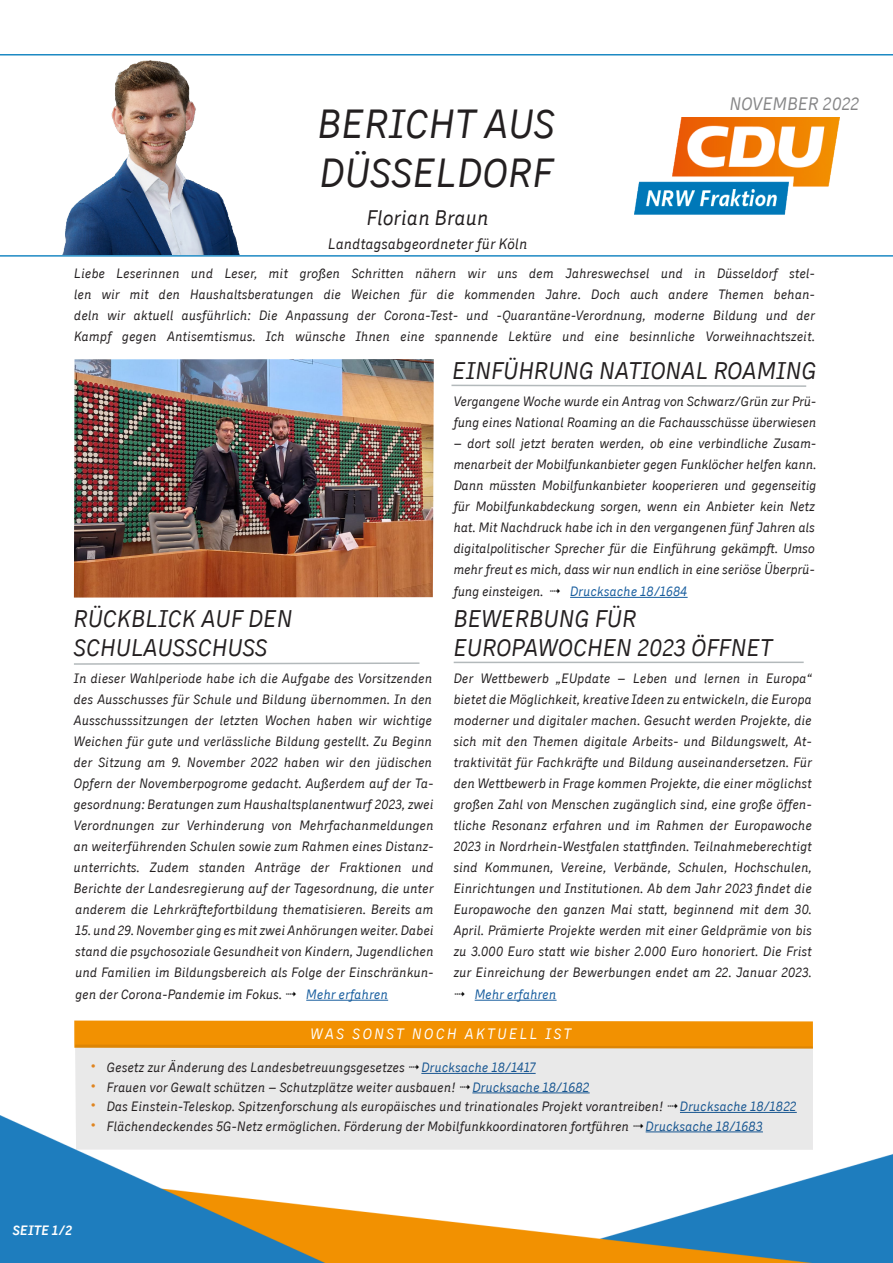
<style>
.page{position:relative;width:893px;height:1263px;background:#fff}
.page>*{position:absolute;margin:0;border:0;box-sizing:border-box;transform-origin:0 0}
.t1{font:italic 40.5px "CDU Skopex";color:#231f20}
.t2{font:italic 24px "CDU Skopex";color:#231f20}
.t3{font:italic 21px "CDU Skopex";color:#231f20}
.t4{font:italic 18px "CDU Skopex";color:#868687}
.t5{font:italic 15px "CDU Skopex";color:#231f20}
.Kopfzeile_rechte_Sei{font:italic 15px "CDU Skopex";letter-spacing:.15em;color:#fff}
.Textkörper{font:italic 13.5px/21px "CDU Skopex";color:#231f20;text-align:justify}
.Textkörper_rechte_Se{font:italic 13.5px "CDU Skopex";color:#231f20}
.Textkörper-2{font:italic 13.5px "CDU Skopex";color:#175d9e}
.t6{font:italic 700 13.5px "CDU Skopex";color:#fff}
.s1{color:#000}
.s2{color:#175d9e}
.s3{color:#231f20}
.s4{font-size:16.5px;color:#f49122}
</style>
<div class="page">
<img style="left:0;top:1115px;width:893px;height:148px">
<hr style="left:570px;top:597px;width:118px;height:1px;background:#175d9e">
<hr style="left:306px;top:1000px;width:82px;height:1px;background:#175d9e">
<div style="left:74px;top:1020px;width:739px;height:28px;background:#f29101"></div>
<img style="left:74px;top:359px;width:360px;height:238px">
<hr style="left:0;top:255px;width:893px;height:2px;background:#1d89c3">
<hr style="left:0;top:54px;width:893px;height:2px;background:#1d89c3">
<hr style="left:475px;top:1000px;width:82px;height:1px;background:#175d9e">
<svg style="left:74px;top:662px;width:346px;height:3px"></svg>
<hr style="left:454px;top:661px;width:350px;height:2px;background:#b3b9bb">
<svg style="left:451px;top:384px;width:356px;height:3px"></svg>
<img style="left:62px;top:60px;width:178px;height:195px">
<img style="left:634px;top:118px;width:205px;height:97px">
<div style="left:75px;top:1044px;width:738px;height:106px;background:#e9e9e9"></div>
<p class="t1" style="left:318px;top:101px;width:239px">BERICHT AUS</p>
<p class="t1" style="left:320px;top:149px;width:235px">DÜSSELDORF</p>
<p class="t3" style="left:367px;top:205px;width:124px">Florian Braun</p>
<p class="t5" style="left:328px;top:235px;width:201px">Landtagsabgeordneter für Köln</p>
<p class="t4" style="left:730px;top:93px;width:131px">NOVEMBER 2022</p>
<p class="Textkörper" style="left:74px;top:263px;width:743px">Liebe Leserinnen und Leser, mit großen Schritten nähern wir uns dem Jahreswechsel und in Düsseldorf stel&shy;len wir mit den Haushaltsberatungen die Weichen für die kommenden Jahre. Doch auch andere Themen behan&shy;deln wir aktuell ausführlich: Die Anpassung der Corona-Test- und -Quarantäne-Verordnung, moderne Bildung und der Kampf gegen Antisemtismus. Ich wünsche Ihnen eine spannende Lektüre und eine besinnliche Vorweihnachtszeit.</p>
<p class="t2" style="left:74px;top:605px;width:220px">RÜCKBLICK AUF DEN</p>
<p class="t2" style="left:74px;top:633px;width:196px">SCHULAUSSCHUSS</p>
<p class="Textkörper" style="left:74px;top:667px;width:362px">In dieser Wahlperiode habe ich die Aufgabe des Vorsitzenden des Ausschusses für Schule und Bildung übernommen. In den Ausschusssitzungen der letzten Wochen haben wir wichtige Weichen für gute und verlässliche Bildung gestellt. Zu Beginn der Sitzung am 9. November 2022 haben wir den jüdischen Opfern der Novemberpogrome gedacht. Außerdem auf der Ta-</p>
<p class="Textkörper" style="left:74px;top:793px;width:362px">gesordnung: Beratungen zum Haushaltsplanentwurf 2023, zwei Verordnungen zur Verhinderung von Mehrfachanmeldungen an weiterführenden Schulen sowie zum Rahmen eines Distanz-</p>
<p class="Textkörper" style="left:74px;top:856px;width:361px">unterrichts. Zudem standen Anträge der Fraktionen und Berichte der Landesregierung auf der Tagesordnung, die unter anderem die Lehrkräftefortbildung thematisieren. Bereits am</p>
<p class="Textkörper" style="left:75px;top:919px;width:360px">15. und 29. November ging es mit zwei Anhörungen weiter. Dabei stand die psychosoziale Gesundheit von Kindern, Jugendlichen und Familien im Bildungsbereich als Folge der Einschränkun-</p>
<p class="Textkörper" style="left:75px;top:984px;width:314px">gen der Corona-Pandemie im Fokus. <span class="s1">✔</span> <span class="s2">Mehr erfahren</span></p>
<p class="t2" style="left:452px;top:357px;width:366px">EINFÜHRUNG NATIONAL ROAMING</p>
<p class="Textkörper" style="left:454px;top:391px;width:364px">Vergangene Woche wurde ein Antrag von Schwarz/Grün zur Prü&shy;fung eines National Roaming an die Fachausschüsse überwiesen</p>
<p class="Textkörper" style="left:454px;top:433px;width:365px">– dort soll jetzt beraten werden, ob eine verbindliche Zusam&shy;menarbeit der Mobilfunkanbieter gegen Funklöcher helfen kann.<br>Dann müssten Mobilfunkanbieter kooperieren und gegenseitig für Mobilfunkabdeckung sorgen, wenn ein Anbieter kein Netz hat. Mit Nachdruck habe ich in den vergangenen fünf Jahren als digitalpolitischer Sprecher für die Einführung gekämpft. Umso mehr freut es mich, dass wir nun endlich in eine seriöse Überprü-</p>
<p class="Textkörper-2" style="left:454px;top:584px;width:235px"><span class="s3">fung einsteigen.</span> <span class="s1">✔</span> Drucksache 18/1684</p>
<p class="t2" style="left:454px;top:605px;width:185px">BEWERBUNG FÜR</p>
<p class="t2" style="left:454px;top:633px;width:321px">EUROPAWOCHEN 2023 ÖFFNET</p>
<p class="Textkörper" style="left:454px;top:667px;width:360px">Der Wettbewerb „EUpdate – Leben und lernen in Europa“</p>
<p class="Textkörper" style="left:454px;top:688px;width:360px">bietet die Möglichkeit, kreative Ideen zu entwickeln, die Europa moderner und digitaler machen. Gesucht werden Projekte, die sich mit den Themen digitale Arbeits- und Bildungswelt, At&shy;traktivität für Fachkräfte und Bildung auseinandersetzen. Für den Wettbewerb in Frage kommen Projekte, die einer möglichst großen Zahl von Menschen zugänglich sind, eine große öffen&shy;tliche Resonanz erfahren und im Rahmen der Europawoche 2023 in Nordrhein-Westfalen stattfinden. Teilnahmeberechtigt sind Kommunen, Vereine, Verbände, Schulen, Hochschulen, Einrichtungen und Institutionen. Ab dem Jahr 2023 findet die Europawoche den ganzen Mai statt, beginnend mit dem 30.<br>April. Prämierte Projekte werden mit einer Geldprämie von bis zu 3.000 Euro statt wie bisher 2.000 Euro honoriert. Die Frist zur Einreichung der Bewerbungen endet am 22. Januar 2023.</p>
<p class="Textkörper-2" style="left:454px;top:987px;width:104px"><span class="s1">✔</span> Mehr erfahren</p>
<p class="Kopfzeile_rechte_Sei" style="left:310px;top:1025px;width:262px">WAS SONST NOCH AKTUELL IST</p>
<p class="Textkörper_rechte_Se" style="left:90px;top:1060px;width:447px"><span class="s4">•</span> Gesetz zur Änderung des Landesbetreuungsgesetzes <span class="s1">✔</span> <span class="s2">Drucksache 18/1417</span></p>
<p class="Textkörper_rechte_Se" style="left:90px;top:1079px;width:501px"><span class="s4">•</span> Frauen vor Gewalt schützen – Schutzplätze weiter ausbauen! <span class="s1">✔</span> <span class="s2">Drucksache 18/1682</span></p>
<p class="Textkörper_rechte_Se" style="left:90px;top:1099px;width:708px"><span class="s4">•</span> Das Einstein-Teleskop. Spitzenforschung als europäisches und trinationales Projekt vorantreiben! <span class="s1">✔</span> <span class="s2">Drucksache 18/1822</span></p>
<p class="Textkörper_rechte_Se" style="left:90px;top:1118px;width:674px"><span class="s4">•</span> Flächendeckendes 5G-Netz ermöglichen. Förderung der Mobilfunkkoordinatoren fortführen <span class="s1">✔</span> <span class="s2">Drucksache 18/1683</span></p>
<p class="t6" style="left:13px;top:1222px;width:61px">SEITE 1/2</p>
</div>
